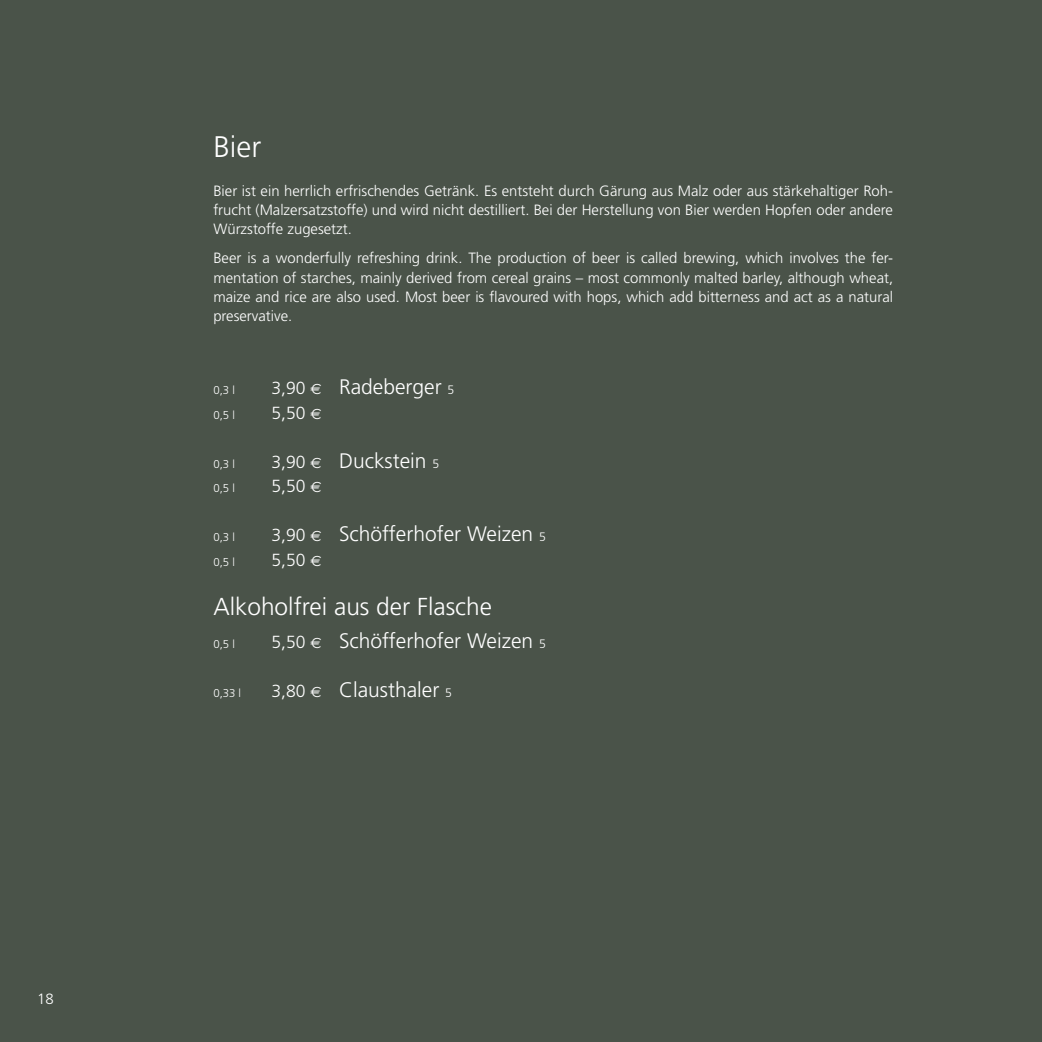
<style>
.page{position:relative;width:1042px;height:1042px;background:#4a5349}
.page>*{position:absolute;margin:0;border:0;box-sizing:border-box;transform-origin:0 0}
.t1{font:300 29.75px "Frutiger";color:#fff}
.t2{font:300 24.5px "Frutiger";color:#fff}
.t3{font:300 21px "Frutiger";color:#fff}
.t4{font:300 17.5px "Frutiger";color:#fff}
.t5{font:300 14.88px/19.2px "Frutiger";color:#fff;text-align:justify}
.t6{font:300 11.38px "Frutiger";color:#fff}
.s1{font-size:17.5px}
.s2{font-family:"Euro Sans";font-weight:400;font-size:14.88px}
.s3{font-size:12.25px}
</style>
<div class="page">
<hr style="left:1041px;top:0;width:1px;height:1042px;background:#727a3d">
<p class="t5" style="left:37px;top:989px;width:18px">18</p>
<h1 class="t1" style="left:213px;top:130px;width:49px">Bier</h1>
<p class="t5" style="left:213px;top:181px;width:681px">Bier ist ein herrlich erfrischendes Getränk. Es entsteht durch Gärung aus Malz oder aus stärkehaltiger Roh&shy;frucht (Malzersatzstoffe) und wird nicht destilliert. Bei der Herstellung von Bier werden Hopfen oder andere Würzstoffe zugesetzt.</p>
<p class="t5" style="left:213px;top:249px;width:681px">Beer is a wonderfully refreshing drink. The production of beer is called brewing, which involves the fer&shy;mentation of starches, mainly derived from cereal grains – most commonly malted barley, although wheat, maize and rice are also used. Most beer is flavoured with hops, which add bitterness and act as a natural preservative.</p>
<p class="t6" style="left:213px;top:384px;width:23px">0,3 l</p>
<h3 class="t3" style="left:272px;top:375px;width:184px"><span class="s1">3,90</span> <span class="s2">€</span> Radeberger <span class="s3">5</span></h3>
<p class="t6" style="left:213px;top:408px;width:23px">0,5 l</p>
<p class="t4" style="left:272px;top:403px;width:52px">5,50 <span class="s2">€</span></p>
<p class="t6" style="left:213px;top:457px;width:23px">0,3 l</p>
<h3 class="t3" style="left:272px;top:449px;width:169px"><span class="s1">3,90</span> <span class="s2">€</span> Duckstein <span class="s3">5</span></h3>
<p class="t6" style="left:213px;top:482px;width:23px">0,5 l</p>
<p class="t4" style="left:272px;top:476px;width:52px">5,50 <span class="s2">€</span></p>
<p class="t6" style="left:213px;top:531px;width:23px">0,3 l</p>
<h3 class="t3" style="left:272px;top:522px;width:276px"><span class="s1">3,90</span> <span class="s2">€</span> Schöfferhofer Weizen <span class="s3">5</span></h3>
<p class="t6" style="left:213px;top:555px;width:23px">0,5 l</p>
<p class="t4" style="left:272px;top:550px;width:52px">5,50 <span class="s2">€</span></p>
<h2 class="t2" style="left:213px;top:592px;width:280px">Alkoholfrei aus der Flasche</h2>
<p class="t6" style="left:213px;top:638px;width:23px">0,5 l</p>
<h3 class="t3" style="left:272px;top:629px;width:276px"><span class="s1">5,50</span> <span class="s2">€</span> Schöfferhofer Weizen <span class="s3">5</span></h3>
<p class="t6" style="left:213px;top:687px;width:29px">0,33 l</p>
<h3 class="t3" style="left:272px;top:678px;width:182px"><span class="s1">3,80</span> <span class="s2">€</span> Clausthaler <span class="s3">5</span></h3>
</div>
